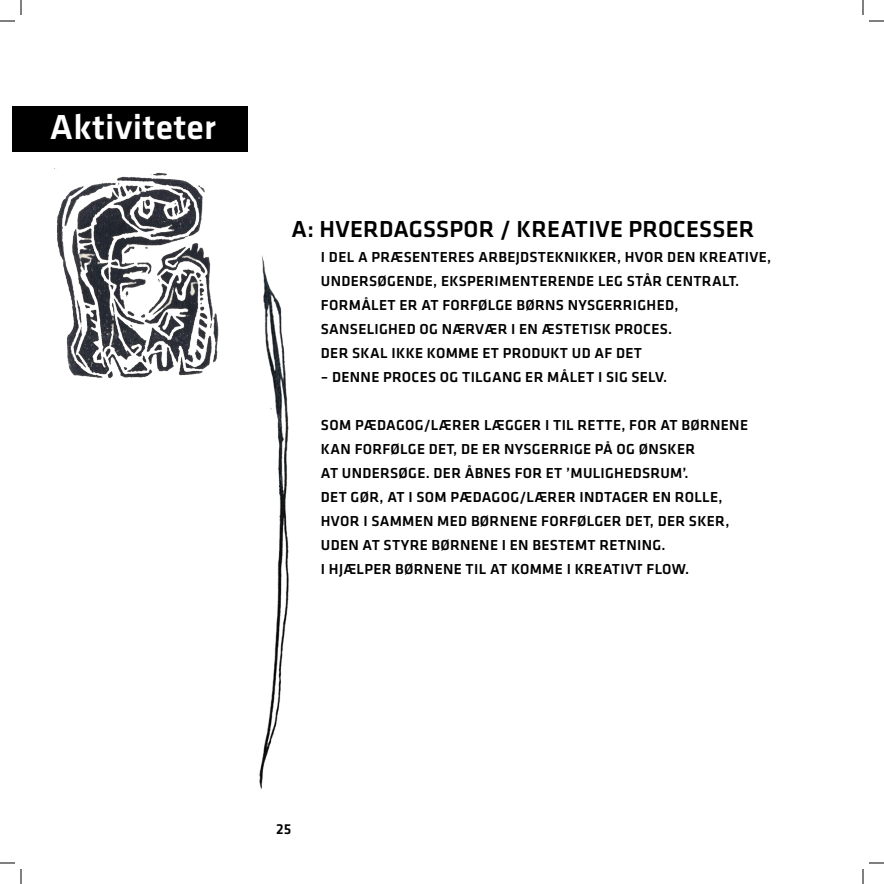
<style>
.page{position:relative;width:884px;height:884px;background:#fff}
.page>*{position:absolute;margin:0;border:0;box-sizing:border-box;transform-origin:0 0}
.t1{font:500 36px "Klavika";color:#fff}
.t2{font:500 24px "Klavika";color:#000}
.t3{font:500 15px/24px "Klavika";letter-spacing:.02em;color:#000}
</style>
<div class="page">
<img style="left:56px;top:172px;width:163px;height:207px">
<div style="left:12px;top:106px;width:236px;height:45px;background:#000"></div>
<img style="left:259px;top:255px;width:30px;height:534px">
<svg style="left:0;top:0;width:22px;height:22px"></svg>
<svg style="left:0;top:862px;width:22px;height:22px"></svg>
<svg style="left:862px;top:0;width:22px;height:22px"></svg>
<svg style="left:862px;top:862px;width:22px;height:22px"></svg>
<h1 class="t1" style="left:50px;top:103px;width:168px">AKTIVITETER</h1>
<h2 class="t2" style="left:292px;top:213px;width:60px">A: HVERDAGSSPOR</h2>
<h2 class="t2" style="left:500px;top:213px;width:46px">/ KREATIVE</h2>
<h2 class="t2" style="left:628px;top:213px;width:15px">PROCESSER</h2>
<p class="t3" style="left:321px;top:245px;width:452px">I DEL A PRÆSENTERES ARBEJDSTEKNIKKER, HVOR DEN KREATIVE, UNDERSØGENDE, EKSPERIMENTERENDE LEG STÅR CENTRALT.<br>FORMÅLET ER AT FORFØLGE BØRNS NYSGERRIGHED, SANSELIGHED OG NÆRVÆR I EN ÆSTETISK PROCES.<br>DER SKAL IKKE KOMME ET PRODUKT UD AF DET</p>
<p class="t3" style="left:321px;top:365px;width:348px">– DENNE PROCES OG TILGANG ER MÅLET I SIG SELV.</p>
<p class="t3" style="left:321px;top:413px;width:429px">SOM PÆDAGOG/LÆRER LÆGGER I TIL RETTE, FOR AT BØRNENE KAN FORFØLGE DET, DE ER NYSGERRIGE PÅ OG ØNSKER<br>AT UNDERSØGE. DER ÅBNES FOR ET ’MULIGHEDSRUM’.<br>DET GØR, AT I SOM PÆDAGOG/LÆRER INDTAGER EN ROLLE, HVOR I SAMMEN MED BØRNENE FORFØLGER DET, DER SKER, UDEN AT STYRE BØRNENE I EN BESTEMT RETNING.<br>I HJÆLPER BØRNENE TIL AT KOMME I KREATIVT FLOW.</p>
<p class="t3" style="left:276px;top:817px;width:17px">25</p>
</div>
